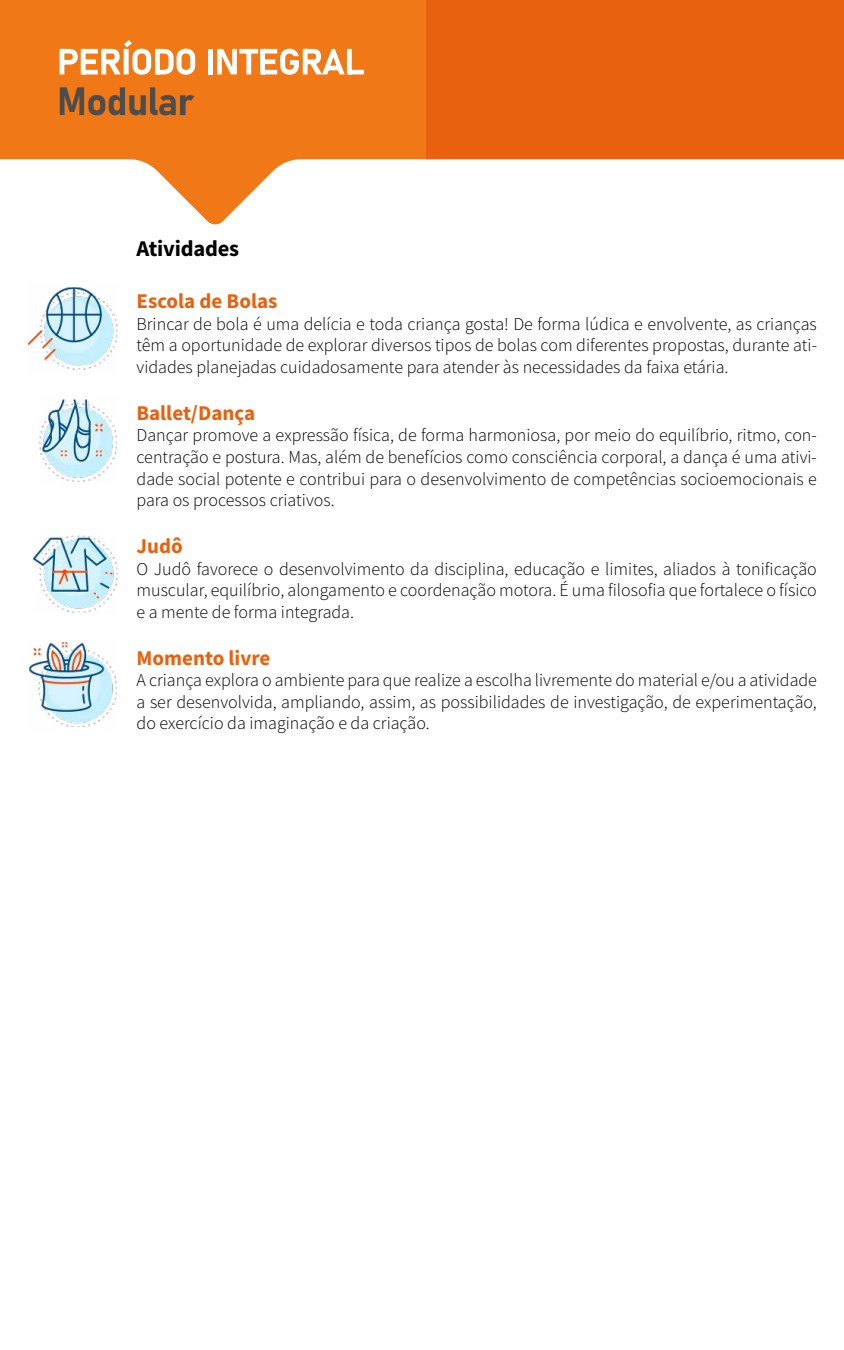
<style>
.page{position:relative;width:844px;height:1350px;background:#fff}
.page>*{position:absolute;margin:0;border:0;box-sizing:border-box;transform-origin:0 0}
.t1{font:700 22.5px "Source Sans Pro";letter-spacing:-.01em;color:#000}
.t2{font:700 21px "Source Sans Pro";color:#e8610f}
.t3{font:300 18px/21.6px "Source Sans Pro";color:#000;text-align:justify}
</style>
<div class="page">
<svg style="left:0;top:0;width:426px;height:225px;fill:#f07817"></svg>
<svg style="left:60px;top:87px;width:134px;height:28px;background:#a5642f"></svg>
<svg style="left:60px;top:40px;width:135px;height:35px"></svg>
<div style="left:208px;top:49px;width:5px;height:25px;background:#fff"></div>
<svg style="left:217px;top:49px;width:147px;height:26px"></svg>
<hr style="left:426px;top:159px;width:418px;height:1px;background:#facca6">
<div style="left:426px;top:0;width:418px;height:159px;background:#e8610f"></div>
<img style="left:39px;top:399px;width:78px;height:83px">
<img style="left:33px;top:535px;width:84px;height:78px">
<img style="left:29px;top:642px;width:88px;height:85px">
<img style="left:27px;top:287px;width:90px;height:83px">
<p class="t1" style="left:136px;top:233px;width:104px">Atividades</p>
<p class="t2" style="left:136px;top:287px;width:142px">Escola de Bolas</p>
<p class="t3" style="left:136px;top:313px;width:682px">Brincar de bola é uma delícia e toda criança gosta! De forma lúdica e envolvente, as crianças têm a oportunidade de explorar diversos tipos de bolas com diferentes propostas, durante ati&shy;vidades planejadas cuidadosamente para atender às necessidades da faixa etária.</p>
<p class="t2" style="left:136px;top:399px;width:120px">Ballet/Dança</p>
<p class="t3" style="left:136px;top:425px;width:682px">Dançar promove a expressão física, de forma harmoniosa, por meio do equilíbrio, ritmo, con&shy;centração e postura. Mas, além de benefícios como consciência corporal, a dança é uma ativi&shy;dade social potente e contribui para o desenvolvimento de competências socioemocionais e para os processos criativos.</p>
<p class="t2" style="left:136px;top:532px;width:48px">Judô</p>
<p class="t3" style="left:136px;top:558px;width:682px">O Judô favorece o desenvolvimento da disciplina, educação e limites, aliados à tonificação muscular, equilíbrio, alongamento e coordenação motora. É uma filosofia que fortalece o físico e a mente de forma integrada.</p>
<p class="t2" style="left:136px;top:643px;width:135px">Momento livre</p>
<p class="t3" style="left:136px;top:670px;width:682px">A criança explora o ambiente para que realize a escolha livremente do material e/ou a atividade a ser desenvolvida, ampliando, assim, as possibilidades de investigação, de experimentação, do exercício da imaginação e da criação.</p>
</div>
